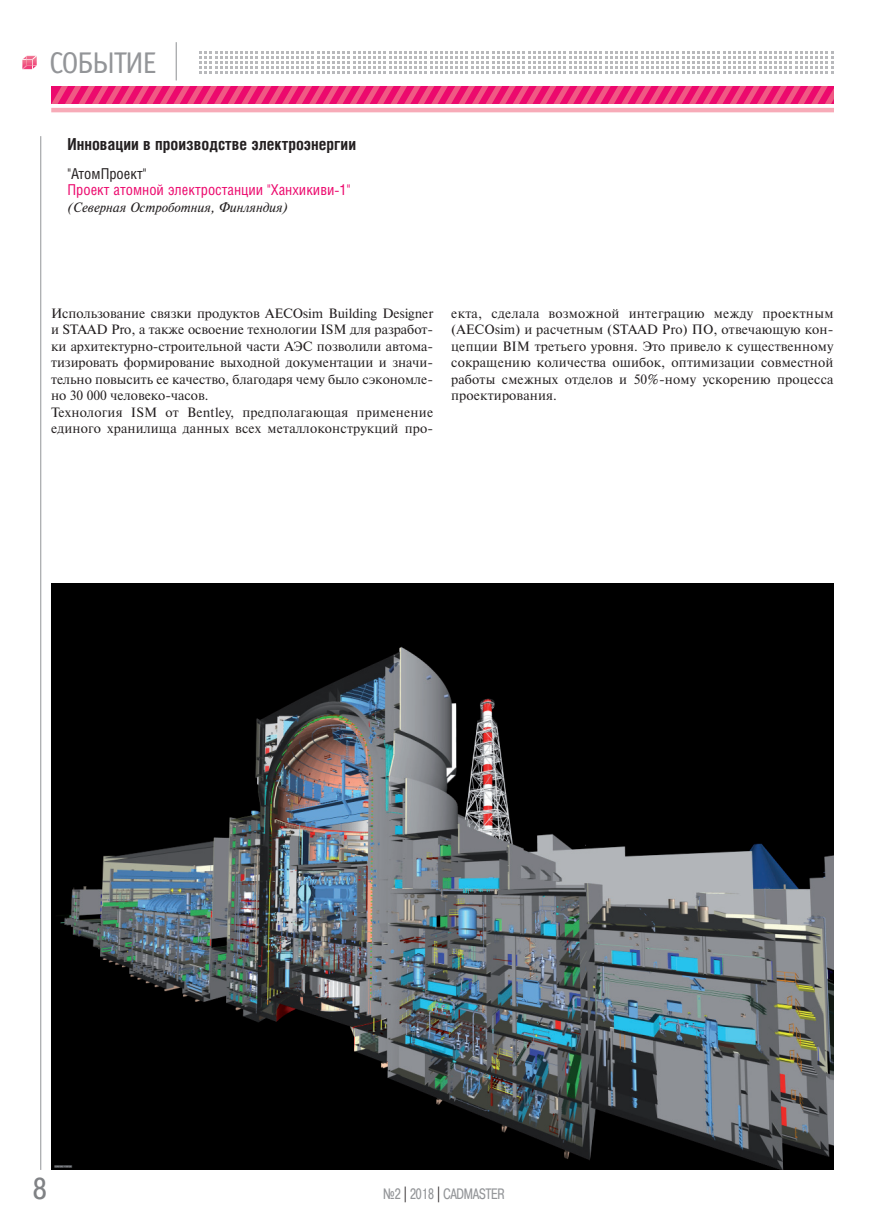
<style>
.page{position:relative;width:893px;height:1221px;background:#fff}
.page>*{position:absolute;margin:0;border:0;box-sizing:border-box;transform-origin:0 0}
.t1{font:30px "Officina Sans C";letter-spacing:-.05em;color:#939598}
.t2{font:30px "Pragmatica Cond C";color:#808285;scale:1.07 1}
.t3{font:700 16.5px "Helios Cond";color:#231f20}
.t4{font:15px/16.5px "Helios Cond";color:#ec096d}
.t5{font:15px "Pragmatica Cond C";color:#939598;scale:.9 1}
.t6{font:13.5px/16.5px "Newton C";color:#231f20}
.t7{font:italic 13.5px "Newton C";color:#231f20}
.s1{color:#231f20}
</style>
<div class="page">
<svg style="left:22px;top:55px;width:15px;height:15px"></svg>
<hr style="left:176px;top:42px;width:1px;height:38px;background:#939598">
<svg style="left:200px;top:51px;width:633px;height:23px"></svg>
<svg style="left:51px;top:86px;width:782px;height:18px;background:#ed2d77"></svg>
<hr style="left:51px;top:108px;width:782px;height:4px;background:#f7abb8">
<hr style="left:40px;top:136px;width:1px;height:1033px;background:#939598">
<img style="left:51px;top:583px;width:782px;height:586px">
<p class="t1" style="left:49px;top:51px;width:109px">СОБЫТИЕ</p>
<p class="t3" style="left:68px;top:138px;width:290px">Инновации в производстве электроэнергии</p>
<p class="t4" style="left:68px;top:167px;width:284px"><span class="s1">"АтомПроект"<br></span>Проект атомной электростанции "Ханхикиви-1"</p>
<p class="t7" style="left:68px;top:202px;width:221px">(Северная Остроботния, Финляндия)</p>
<p class="t6" style="left:51px;top:306px;width:384px">Использование связки продуктов AECOsim Building Designer и STAAD Pro, а также освоение технологии ISM для разработ&shy;ки архитектурно-строительной части АЭС позволили автома&shy;тизировать формирование выходной документации и значи&shy;тельно повысить ее качество, благодаря чему было сэкономле&shy;но 30 000 человеко-часов.<br>Технология ISM от Bentley, предполагающая применение единого хранилища данных всех металлоконструкций про-</p>
<p class="t6" style="left:451px;top:306px;width:384px;text-align:justify">екта, сделала возможной интеграцию между проектным (AECOsim) и расчетным (STAAD Pro) ПО, отвечающую кон&shy;цепции BIM третьего уровня. Это привело к существенному сокращению количества ошибок, оптимизации совместной работы смежных отделов и 50%-ному ускорению процесса проектирования.</p>
<p class="t2" style="left:33px;top:1171px;width:15px">8</p>
<p class="t5" style="left:383px;top:1185px;width:136px">¹2 <span class="s1">|</span> 2018 <span class="s1">|</span> CADMASTER</p>
</div>
